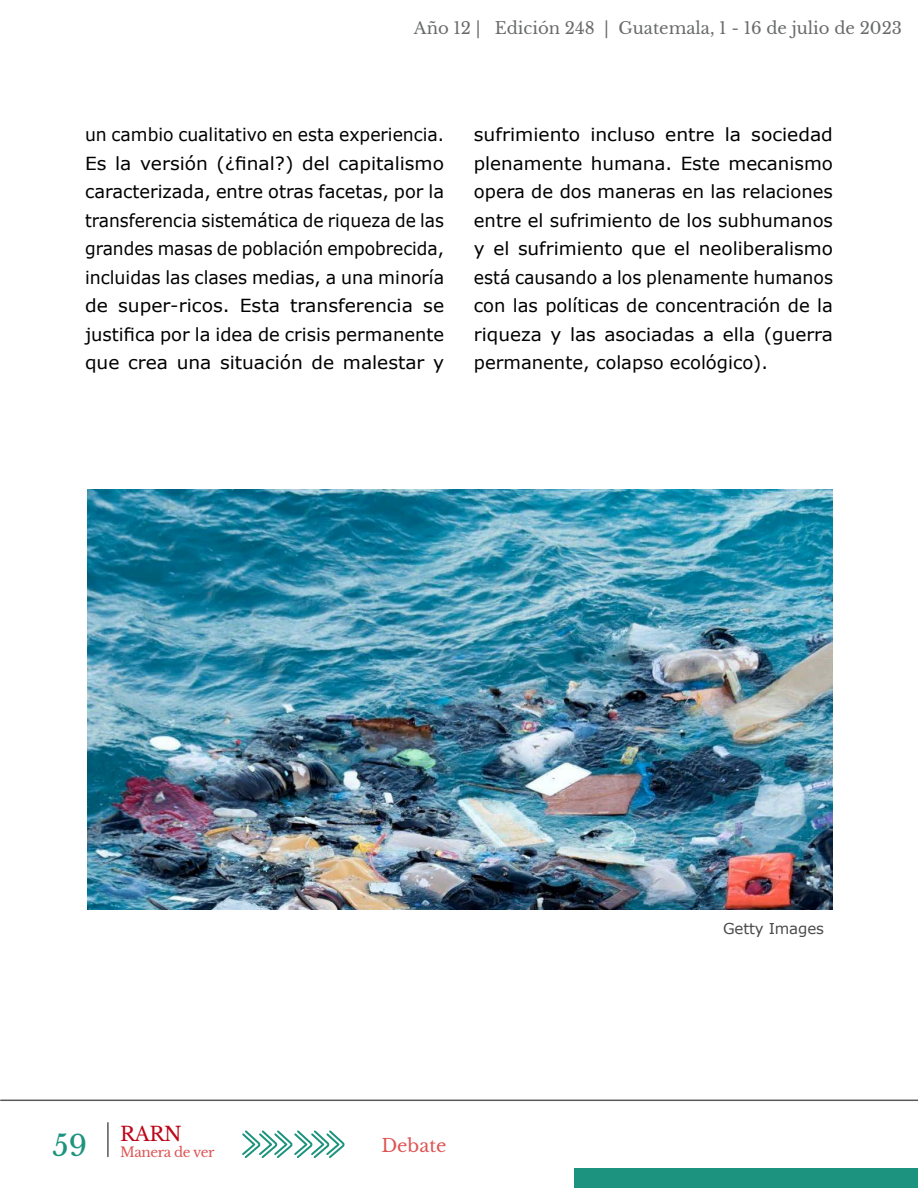
<style>
.page{position:relative;width:918px;height:1188px;background:#fff}
.page>*{position:absolute;margin:0;border:0;box-sizing:border-box;transform-origin:0 0}
.t1{font:28.5px "Libre Baskerville";color:#1c937e}
.t2{font:19.5px "Libre Baskerville";color:#bd0518}
.t3{font:18px/28.5px "Verdana";color:#000;text-align:justify;scale:.96 1}
.t4{font:18px/28.5px "Verdana";color:#000;text-align:justify;scale:1.04 1}
.t5{font:18px "Libre Baskerville";color:#de5454}
.t6{font:16.5px "Libre Baskerville";color:#696a6b}
.t7{font:15px "Verdana";letter-spacing:-.01em;color:#4b4b4d}
.t8{font:13.5px "Libre Baskerville";letter-spacing:-.03em;color:#de5454}
</style>
<div class="page">
<div style="left:574px;top:1168px;width:344px;height:20px;background:#1c937e"></div>
<svg style="left:242px;top:1130px;width:103px;height:28px"></svg>
<hr style="left:1px;top:1100px;width:917px;height:1px;background:#58585a">
<hr style="left:107px;top:1123px;width:2px;height:34px;background:#58585a">
<img style="left:87px;top:490px;width:746px;height:419px">
<p class="t6" style="left:414px;top:18px;width:490px">Año 12 | Edición 248 | Guatemala, 1 - 16 de julio de 2023</p>
<p class="t3" style="left:85px;top:120px;width:376px">un cambio cualitativo en esta experiencia.<br>Es la versión (¿final?) del capitalismo caracterizada, entre otras facetas, por la transferencia sistemática de riqueza de las grandes masas de población empobrecida, incluidas las clases medias, a una minoría de super-ricos. Esta transferencia se justifica por la idea de crisis permanente que crea una situación de malestar y</p>
<p class="t4" style="left:474px;top:120px;width:347px">sufrimiento incluso entre la sociedad plenamente humana. Este mecanismo opera de dos maneras en las relaciones entre el sufrimiento de los subhumanos y el sufrimiento que el neoliberalismo está causando a los plenamente humanos con las políticas de concentración de la riqueza y las asociadas a ella (guerra permanente, colapso ecológico).</p>
<p class="t2" style="left:120px;top:1122px;width:63px">RARN</p>
<h1 class="t1" style="left:53px;top:1128px;width:36px">59</h1>
<p class="t5" style="left:381px;top:1134px;width:67px">Debate</p>
<p class="t8" style="left:120px;top:1144px;width:96px">Manera de ver</p>
<p class="t7" style="left:723px;top:918px;width:102px">Getty Images</p>
</div>
